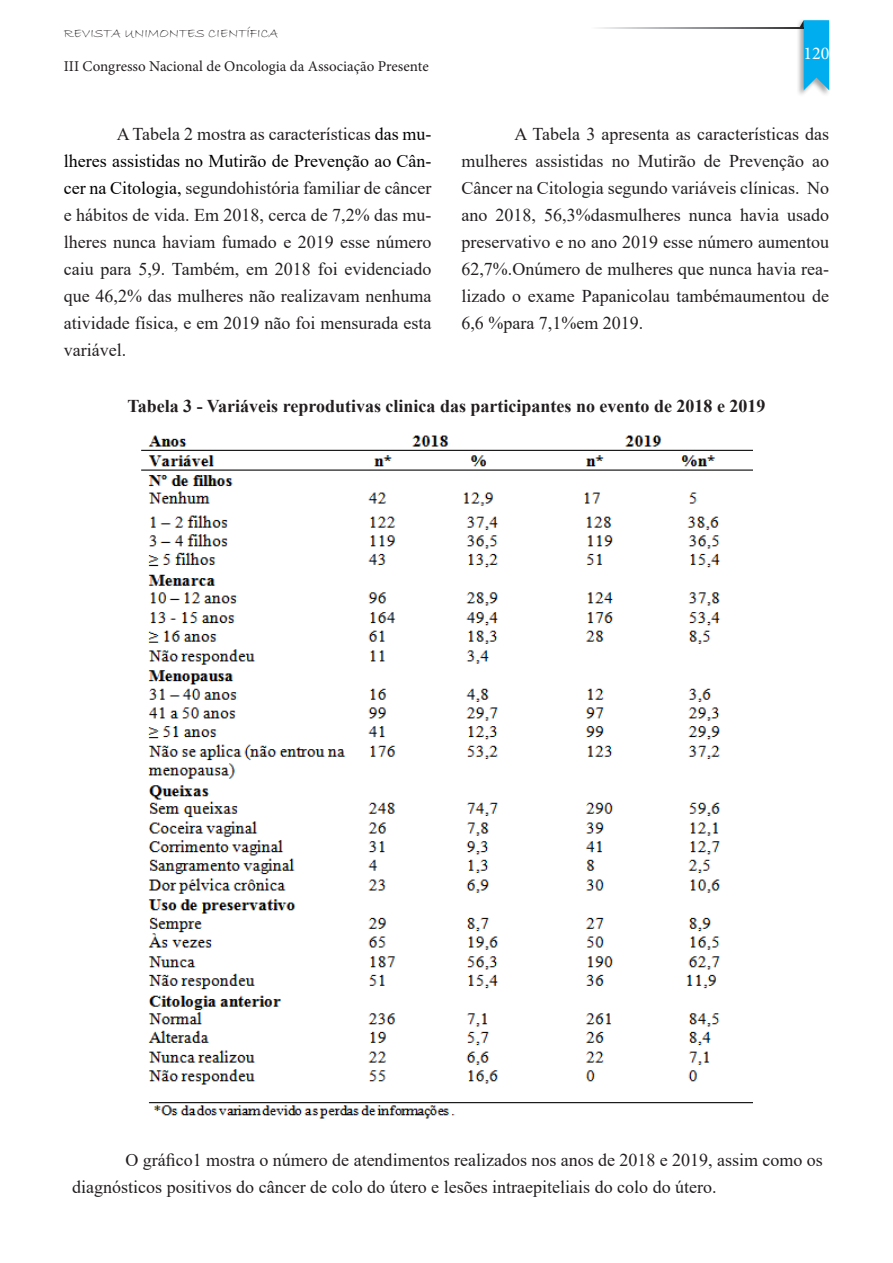
<style>
.page{position:relative;width:893px;height:1263px;background:#fff}
.page>*{position:absolute;margin:0;border:0;box-sizing:border-box;transform-origin:0 0}
.t1{font:18px/27px "Times New Roman";color:#231f20;text-align:justify}
.t2{font:700 18px "Times New Roman";color:#231f20}
.t3{font:18px "Minion Pro";color:#fff}
.t4{font:15px "Minion Pro";color:#231f20}
.t5{font:13.5px "Bradley Hand ITC";color:#231f20}
.s1{color:#000}
</style>
<div class="page">
<div style="left:796px;top:19px;width:34px;height:78px;background:#231f20;opacity:.4"></div>
<svg style="left:799px;top:20px;width:30px;height:70px;background:#2db3e5"></svg>
<svg style="left:599px;top:28px;width:205px;height:1px"></svg>
<img style="left:141px;top:435px;width:611px;height:684px">
<p class="t5" style="left:64px;top:25px;width:216px">REVISTA UNIMONTES CIENTÍFICA</p>
<p class="t4" style="left:64px;top:56px;width:366px">III Congresso Nacional de Oncologia da Associação Presente</p>
<p class="t3" style="left:803px;top:41px;width:27px">120</p>
<p class="t1" style="left:64px;top:120px;width:369px;text-indent:53px">A Tabela 2 mostra as características <span class="s1">das mu&shy;lheres assistidas no Mutirão de Prevenção ao Cân&shy;cer na Citologia,</span> segundohistória familiar de câncer e hábitos de vida. Em 2018, cerca de 7,2% das mu&shy;lheres nunca haviam fumado e 2019 esse número caiu para 5,9. Também, em 2018 foi evidenciado que 46,2% das mulheres não realizavam nenhuma atividade física, e em 2019 não foi mensurada esta variável.</p>
<p class="t1" style="left:461px;top:120px;width:369px;text-indent:53px">A Tabela 3 apresenta as características das mulheres assistidas no Mutirão de Prevenção ao Câncer na Citologia segundo variáveis clínicas. No ano 2018, 56,3%dasmulheres nunca havia usado preservativo e no ano 2019 esse número aumentou 62,7%.Onúmero de mulheres que nunca havia rea&shy;lizado o exame Papanicolau tambémaumentou de 6,6 %para 7,1%em 2019.</p>
<p class="t2" style="left:127px;top:393px;width:640px">Tabela 3 - Variáveis reprodutivas clinica das participantes no evento de 2018 e 2019</p>
<p class="t1" style="left:72px;top:1146px;width:752px;text-indent:53px">O gráfico1 mostra o número de atendimentos realizados nos anos de 2018 e 2019, assim como os diagnósticos positivos do câncer de colo do útero e lesões intraepiteliais do colo do útero.</p>
</div>
